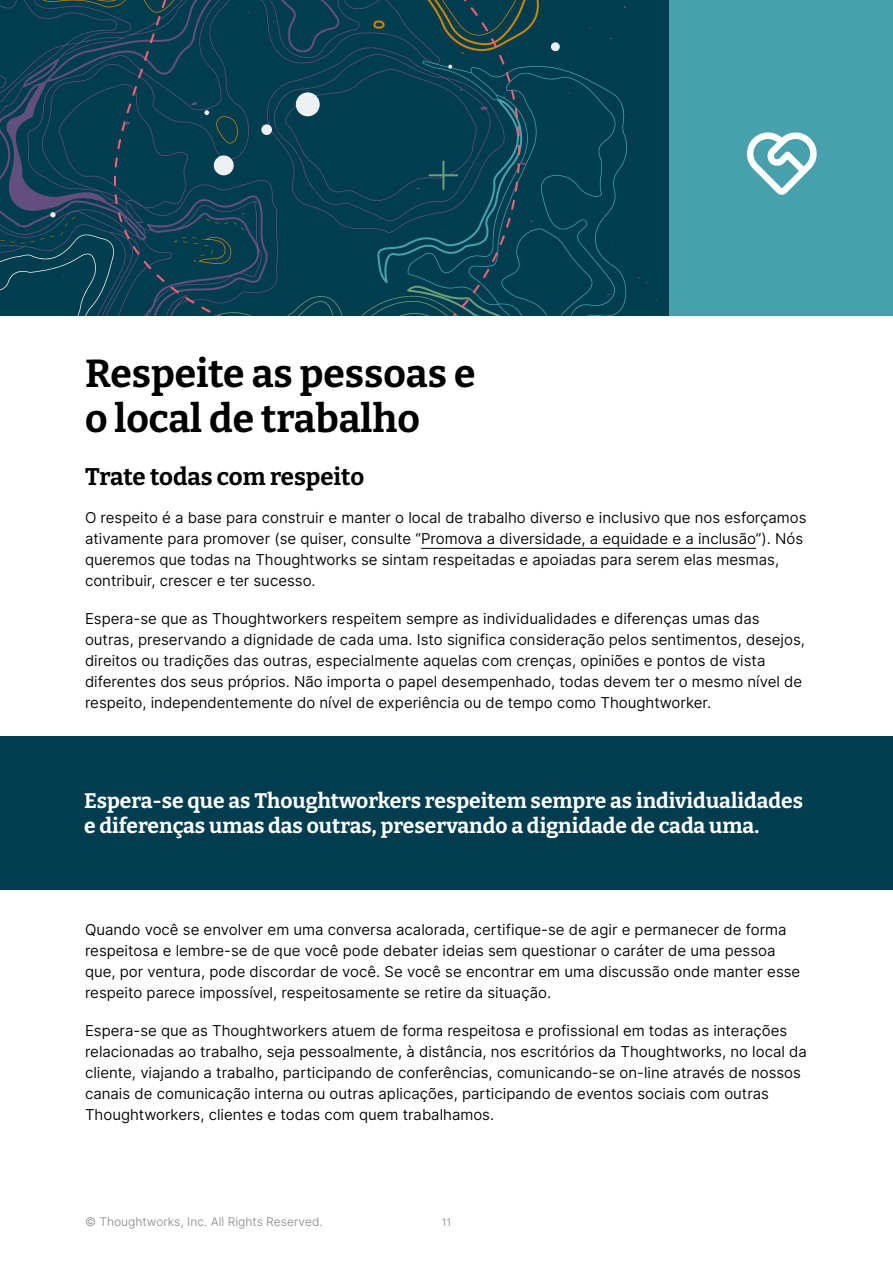
<style>
.page{position:relative;width:893px;height:1263px;background:#fff}
.page>*{position:absolute;margin:0;border:0;box-sizing:border-box;transform-origin:0 0}
.H2_TW{font:700 39px/45px "Bitter";color:#000}
.H3_TW{font:700 24px "Bitter";color:#000}
.Quote_TW_copy{font:700 21px/25.2px "Bitter";color:#fff}
.Paragraph_TW{font:15px/21px "Inter V";color:#000}
.t1{font:12px "Inter V";color:#939598}
.t2{font:10.5px "Inter V";color:#939598}
</style>
<div class="page">
<hr style="left:421px;top:548px;width:335px;height:1px;background:#000">
<svg style="left:0;top:0;width:670px;height:316px;background:#084053"></svg>
<div style="left:670px;top:0;width:223px;height:316px;background:#47a1ad"></div>
<svg style="left:746px;top:132px;width:71px;height:63px"></svg>
<div style="left:0;top:736px;width:893px;height:154px;background:#003d4f"></div>
<h2 class="H2_TW" style="left:85px;top:350px;width:392px">Respeite as pessoas e o local de trabalho</h2>
<h3 class="H3_TW" style="left:85px;top:461px;width:281px">Trate todas com respeito</h3>
<p class="Paragraph_TW" style="left:85px;top:507px;width:723px">O respeito é a base para construir e manter o local de trabalho diverso e inclusivo que nos esforçamos ativamente para promover (se quiser, consulte “Promova a diversidade, a equidade e a inclusão”). Nós queremos que todas na Thoughtworks se sintam respeitadas e apoiadas para serem elas mesmas, contribuir, crescer e ter sucesso.</p>
<p class="Paragraph_TW" style="left:85px;top:608px;width:721px">Espera-se que as Thoughtworkers respeitem sempre as individualidades e diferenças umas das outras, preservando a dignidade de cada uma. Isto significa consideração pelos sentimentos, desejos, direitos ou tradições das outras, especialmente aquelas com crenças, opiniões e pontos de vista diferentes dos seus próprios. Não importa o papel desempenhado, todas devem ter o mesmo nível de respeito, independentemente do nível de experiência ou de tempo como Thoughtworker.</p>
<p class="Quote_TW_copy" style="left:84px;top:787px;width:720px">Espera-se que as Thoughtworkers respeitem sempre as individualidades e diferenças umas das outras, preservando a dignidade de cada uma.</p>
<p class="Paragraph_TW" style="left:85px;top:919px;width:717px">Quando você se envolver em uma conversa acalorada, certifique-se de agir e permanecer de forma respeitosa e lembre-se de que você pode debater ideias sem questionar o caráter de uma pessoa que, por ventura, pode discordar de você. Se você se encontrar em uma discussão onde manter esse respeito parece impossível, respeitosamente se retire da situação.</p>
<p class="Paragraph_TW" style="left:85px;top:1020px;width:723px">Espera-se que as Thoughtworkers atuem de forma respeitosa e profissional em todas as interações relacionadas ao trabalho, seja pessoalmente, à distância, nos escritórios da Thoughtworks, no local da cliente, viajando a trabalho, participando de conferências, comunicando-se on-line através de nossos canais de comunicação interna ou outras aplicações, participando de eventos sociais com outras Thoughtworkers, clientes e todas com quem trabalhamos.</p>
<p class="t1" style="left:85px;top:1213px;width:239px">© Thoughtworks, Inc. All Rights Reserved.</p>
<p class="t2" style="left:442px;top:1214px;width:11px">11</p>
</div>
